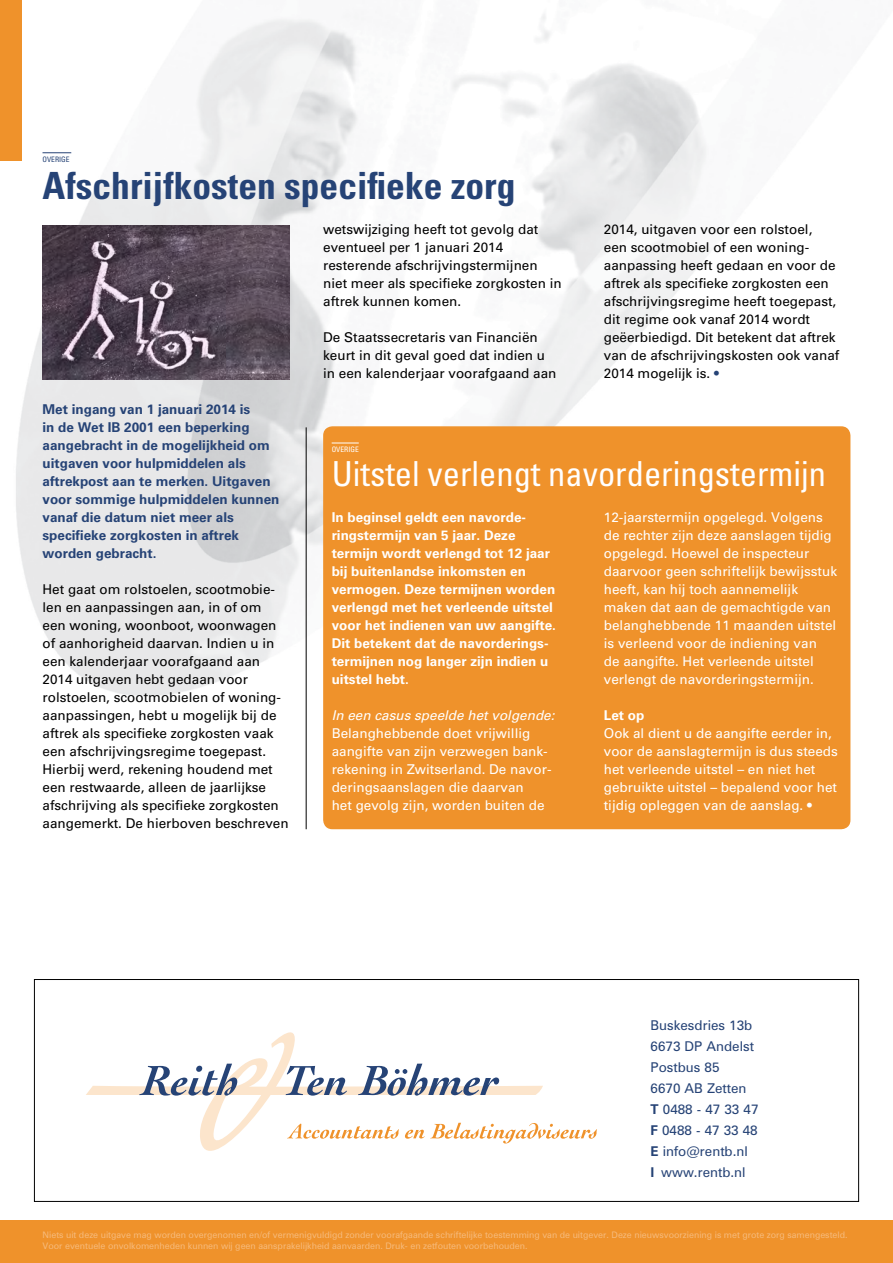
<style>
.page{position:relative;width:893px;height:1263px;background:#fff}
.page>*{position:absolute;margin:0;border:0;box-sizing:border-box;transform-origin:0 0}
.t1{font:700 condensed 37.5px "Univers LT Std";color:#264376}
.t2{font:condensed 34.5px "Univers LT Std";color:#fff}
.t3{font:13.5px/18px "Univers LT Std";color:#000}
.t4{font:13.5px/18px "Univers LT Std";color:#fff}
.t5{font:700 13.5px/18px "Univers LT Std";color:#fff}
.t6{font:700 13.5px/18px "Univers LT Std";color:#264376}
.t7{font:13.5px/21px "Zurich BT";color:#264376}
.t8{font:italic 13.5px "Univers LT Std";color:#fff}
.t9{font:9px/10.8px "Zurich BT";color:#f6ba7b}
.t10{font:condensed 7.5px "Univers LT Std";color:#fff}
.t11{font:condensed 7.5px "Univers LT Std";color:#264376}
.s1{color:#264376}
.s2{font-weight:700}
</style>
<div class="page">
<img style="left:0;top:0;width:851px;height:736px">
<div style="left:0;top:1220px;width:893px;height:43px;background:#ef922b"></div>
<div style="left:34px;top:979px;width:825px;height:223px;border:1px solid #000"></div>
<svg style="left:86px;top:1032px;width:511px;height:119px"></svg>
<div style="left:0;top:0;width:21px;height:160px;background:#ef922b"></div>
<div style="left:324px;top:427px;width:526px;height:401px;background:#ef922b;border-radius:9px"></div>
<div style="left:323px;top:426px;width:527px;height:403px;border:2px solid #ef922b;border-radius:9px"></div>
<svg style="left:332px;top:443px;width:27px;height:1px"></svg>
<svg style="left:43px;top:152px;width:28px;height:1px"></svg>
<hr style="left:306px;top:427px;width:1px;height:402px;background:#000">
<img style="left:43px;top:225px;width:246px;height:154px">
<p class="t11" style="left:43px;top:154px;width:29px">Overige</p>
<h1 class="t1" style="left:43px;top:163px;width:474px">Afschrijfkosten specifieke zorg</h1>
<p class="t3" style="left:323px;top:220px;width:240px">wetswijziging heeft tot gevolg dat eventueel per 1 januari 2014 resterende afschrijvingstermijnen niet meer als specifieke zorgkosten in aftrek kunnen komen.</p>
<p class="t3" style="left:323px;top:328px;width:235px">De Staatssecretaris van Financiën keurt in dit geval goed dat indien u in een kalenderjaar voorafgaand aan</p>
<p class="t3" style="left:604px;top:220px;width:237px">2014, uitgaven voor een rolstoel,<br>een scootmobiel of een woning&shy;aanpassing heeft gedaan en voor de aftrek als specifieke zorgkosten een afschrijvingsregime heeft toegepast, dit regime ook vanaf 2014 wordt geëerbiedigd. Dit betekent dat aftrek van de afschrijvingskosten ook vanaf 2014 mogelijk is. <span class="s1">•</span></p>
<p class="t6" style="left:43px;top:400px;width:239px">Met ingang van 1 januari 2014 is<br>in de Wet IB 2001 een beperking aangebracht in de mogelijkheid om uitgaven voor hulpmiddelen als aftrekpost aan te merken. Uitgaven voor sommige hulpmiddelen kunnen vanaf die datum niet meer als specifieke zorgkosten in aftrek worden gebracht.</p>
<p class="t3" style="left:43px;top:580px;width:248px">Het gaat om rolstoelen, scootmobie&shy;len en aanpassingen aan, in of om<br>een woning, woonboot, woonwagen of aanhorigheid daarvan. Indien u in een kalenderjaar voorafgaand aan 2014 uitgaven hebt gedaan voor rolstoelen, scootmobielen of woning&shy;aanpassingen, hebt u mogelijk bij de aftrek als specifieke zorgkosten vaak een afschrijvingsregime toegepast.<br>Hierbij werd, rekening houdend met een restwaarde, alleen de jaarlijkse afschrijving als specifieke zorgkosten aangemerkt. De hierboven beschreven</p>
<p class="t10" style="left:332px;top:445px;width:29px">Overige</p>
<h2 class="t2" style="left:332px;top:452px;width:496px">Uitstel verlengt navorderingstermijn</h2>
<p class="t5" style="left:332px;top:508px;width:226px">In beginsel geldt een navorde&shy;ringstermijn van 5 jaar. Deze termijn wordt verlengd tot 12 jaar bij buitenlandse inkomsten en vermogen. Deze termijnen worden verlengd met het verleende uitstel voor het indienen van uw aangifte.<br>Dit betekent dat de navorderings&shy;termijnen nog langer zijn indien u uitstel hebt.</p>
<p class="t8" style="left:332px;top:707px;width:224px">In een casus speelde het volgende:</p>
<p class="t4" style="left:332px;top:724px;width:221px">Belanghebbende doet vrijwillig aangifte van zijn verzwegen bank&shy;rekening in Zwitserland. De navor&shy;deringsaanslagen die daarvan<br>het gevolg zijn, worden buiten de</p>
<p class="t4" style="left:604px;top:508px;width:235px">12-jaarstermijn opgelegd. Volgens de rechter zijn deze aanslagen tijdig opgelegd. Hoewel de inspecteur daarvoor geen schriftelijk bewijsstuk heeft, kan hij toch aannemelijk maken dat aan de gemachtigde van belanghebbende 11 maanden uitstel is verleend voor de indiening van<br>de aangifte. Het verleende uitstel verlengt de navorderingstermijn.</p>
<p class="t5" style="left:604px;top:706px;width:42px">Let op</p>
<p class="t4" style="left:604px;top:724px;width:236px">Ook al dient u de aangifte eerder in, voor de aanslagtermijn is dus steeds het verleende uitstel – en niet het gebruikte uitstel – bepalend voor het tijdig opleggen van de aanslag. •</p>
<p class="t7" style="left:651px;top:1014px;width:109px">Buskesdries 13b<br>6673 DP Andelst<br>Postbus 85<br>6670 AB Zetten<br><span class="s2">T</span> 0488 - 47 33 47<br><span class="s2">F</span> 0488 - 47 33 48<br><span class="s2">E</span> info@rentb.nl<br><span class="s2">I</span> www.rentb.nl</p>
<p class="t9" style="left:43px;top:1229px;width:807px">Niets uit deze uitgave mag worden overgenomen en/of vermenigvuldigd zonder voorafgaande schriftelijke toestemming van de uitgever. Deze nieuwsvoorziening is met grote zorg samengesteld.<br>Voor eventuele onvolkomenheden kunnen wij geen aansprakelijkheid aanvaarden. Druk- en zetfouten voorbehouden.</p>
</div>
